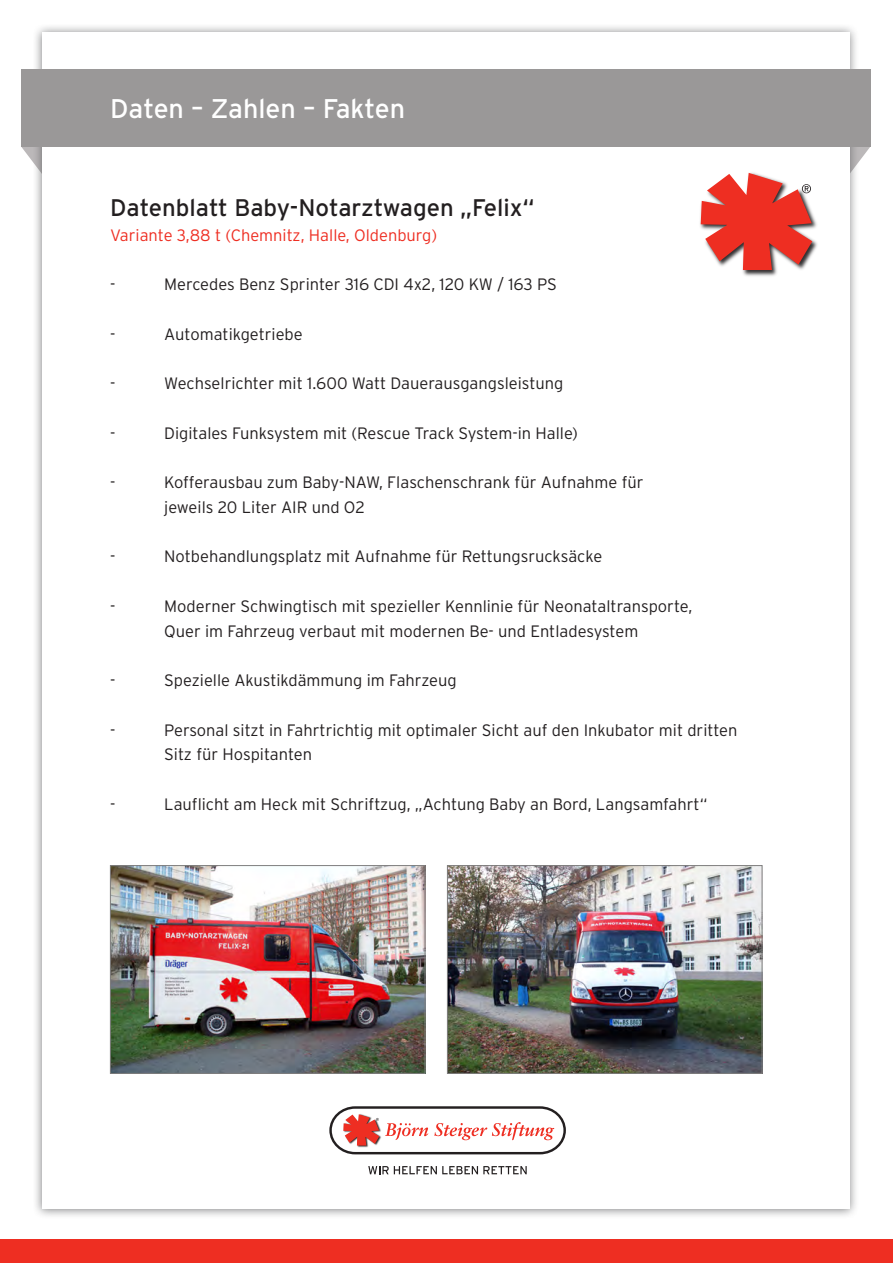
<style>
.page{position:relative;width:893px;height:1263px;background:#fff}
.page>*{position:absolute;margin:0;border:0;box-sizing:border-box;transform-origin:0 0}
.t1{font:27px "Interstate";color:#fff}
.t2{font:24px "Interstate";color:#231f20}
.t3{font:300 16.5px/24.8px "Interstate";color:#231f20}
.t4{font:300 16.5px "Interstate";color:#ee2e22}
</style>
<div class="page">
<div style="left:0;top:1239px;width:893px;height:24px;background:#ee2e22"></div>
<svg style="left:21px;top:147px;width:11px;height:14px"></svg>
<svg style="left:859px;top:147px;width:11px;height:14px"></svg>
<div style="left:32px;top:23px;width:827px;height:1196px;background:#57585a;opacity:.75"></div>
<div style="left:42px;top:33px;width:807px;height:1176px;background:#fff"></div>
<div style="left:21px;top:69px;width:849px;height:78px;background:#9a9898"></div>
<svg style="left:368px;top:1166px;width:159px;height:8px"></svg>
<img style="left:351px;top:1154px;width:41px;height:1px">
<svg style="left:329px;top:1107px;width:237px;height:47px"></svg>
<img style="left:112px;top:867px;width:311px;height:204px">
<div style="left:110px;top:865px;width:315px;height:208px;border:1px solid #7f7e7e"></div>
<img style="left:700px;top:172px;width:117px;height:104px">
<svg style="left:701px;top:173px;width:111px;height:97px"></svg>
<img style="left:449px;top:867px;width:311px;height:204px">
<div style="left:447px;top:865px;width:315px;height:208px;border:1px solid #7f7e7e"></div>
<h1 class="t1" style="left:110px;top:93px;width:296px">Daten – Zahlen – Fakten</h1>
<h2 class="t2" style="left:110px;top:194px;width:426px">Datenblatt Baby-Notarztwagen „Felix“</h2>
<p class="t4" style="left:110px;top:226px;width:328px">Variante 3,88 t (Chemnitz, Halle, Oldenburg)</p>
<p class="t3" style="left:110px;top:272px;width:7px">-</p>
<p class="t3" style="left:164px;top:272px;width:394px">Mercedes Benz Sprinter 316 CDI 4x2, 120 KW / 163 PS</p>
<p class="t3" style="left:110px;top:321px;width:7px">-</p>
<p class="t3" style="left:164px;top:321px;width:140px">Automatikgetriebe</p>
<p class="t3" style="left:110px;top:371px;width:7px">-</p>
<p class="t3" style="left:164px;top:371px;width:401px">Wechselrichter mit 1.600 Watt Dauerausgangsleistung</p>
<p class="t3" style="left:110px;top:420px;width:7px">-</p>
<p class="t3" style="left:164px;top:420px;width:415px">Digitales Funksystem mit (Rescue Track System-in Halle)</p>
<p class="t3" style="left:110px;top:470px;width:7px">-</p>
<p class="t3" style="left:164px;top:470px;width:481px">Kofferausbau zum Baby-NAW, Flaschenschrank für Aufnahme für jeweils 20 Liter AIR und O2</p>
<p class="t3" style="left:110px;top:544px;width:7px">-</p>
<p class="t3" style="left:164px;top:544px;width:440px">Notbehandlungsplatz mit Aufnahme für Rettungsrucksäcke</p>
<p class="t3" style="left:110px;top:594px;width:7px">-</p>
<p class="t3" style="left:164px;top:594px;width:530px">Moderner Schwingtisch mit spezieller Kennlinie für Neonataltransporte,<br>Quer im Fahrzeug verbaut mit modernen Be- und Entladesystem</p>
<p class="t3" style="left:110px;top:668px;width:7px">-</p>
<p class="t3" style="left:164px;top:668px;width:294px">Spezielle Akustikdämmung im Fahrzeug</p>
<p class="t3" style="left:110px;top:717px;width:7px">-</p>
<p class="t3" style="left:164px;top:717px;width:575px">Personal sitzt in Fahrtrichtig mit optimaler Sicht auf den Inkubator mit dritten<br>Sitz für Hospitanten</p>
<p class="t3" style="left:110px;top:792px;width:7px">-</p>
<p class="t3" style="left:164px;top:792px;width:545px">Lauflicht am Heck mit Schriftzug, „Achtung Baby an Bord, Langsamfahrt“</p>
</div>
